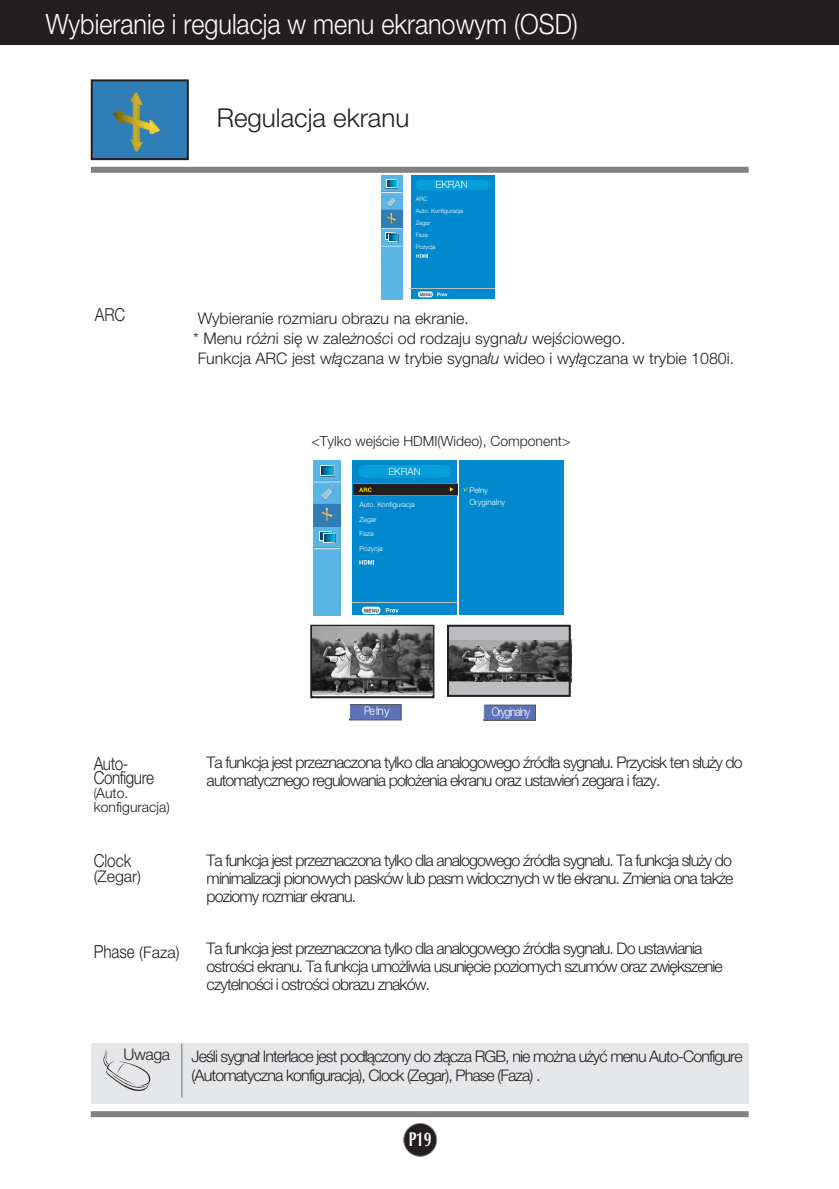
<style>
.page{position:relative;width:839px;height:1189px;background:#fff}
.page>*{position:absolute;margin:0;border:0;box-sizing:border-box;transform-origin:0 0}
.t1{font:300 28px "Helvetica Neue CE";color:#fff;scale:.9 1}
.t2{font:300 26px "Helvetica Neue CE";color:#231f20}
.t3{font:700 20px "Optima";color:#fff;scale:.7 1}
.t4{font:300 18px/14px "Helvetica Neue CE";letter-spacing:-.03em;color:#231f20;scale:.85 1}
.t5{font:300 16px/18px "Helvetica Neue CE";letter-spacing:-.055em;color:#231f20}
.t6{font:300 16px/20px "Helvetica Neue CE";color:#231f20}
.t7{font:300 14px "Helvetica Neue CE";color:#231f20}
.t8{font:300 14px/14px "Helvetica Neue CE";color:#231f20;scale:.85 1}
.t9{font:300 12px "Helvetica Neue CE";letter-spacing:-.085em;color:#fff;scale:.85 1}
.t10{font:300 10px "Helvetica Neue CE";color:#fff}
.t11{font:300 8px/11.8px "Helvetica Neue CE";color:#fff}
.t12{font:300 7px/14.6px "Helvetica Neue CE";color:#fff}
.t13{font:300 6px/12px "Helvetica Neue CE";color:#fff}
.s1{font-style:italic}
.s2{font-size:18px}
</style>
<div class="page">
<div style="left:403px;top:1123px;width:34px;height:33px;background:#231f20;border-radius:50%"></div>
<div style="left:403px;top:1123px;width:34px;height:34px;border:2px solid #939598;border-radius:50%"></div>
<div style="left:0;top:0;width:839px;height:45px;background:#231f20"></div>
<div style="left:91px;top:167px;width:657px;height:6px;background:#808285"></div>
<div style="left:91px;top:1111px;width:657px;height:6px;background:#808285"></div>
<div style="left:91px;top:1043px;width:657px;height:60px;background:#e6e7e9"></div>
<svg style="left:103px;top:1050px;width:48px;height:41px"></svg>
<hr style="left:181px;top:1043px;width:1px;height:54px;background:#6c6d70">
<svg style="left:90px;top:79px;width:345px;height:620px"></svg>
<img style="left:312px;top:627px;width:121px;height:68px">
<div style="left:349px;top:704px;width:52px;height:16px;background:#5b72b7"></div>
<div style="left:349px;top:704px;width:53px;height:16px;border:1px solid #57585a"></div>
<svg style="left:349px;top:704px;width:1px;height:14px"></svg>
<img style="left:450px;top:640px;width:118px;height:42px">
<div style="left:448px;top:626px;width:123px;height:14px;background:#bcbdc0"></div>
<div style="left:447px;top:682px;width:123px;height:14px;background:#bcbdc0"></div>
<div style="left:447px;top:625px;width:124px;height:72px;border:2px solid #231f20"></div>
<div style="left:483px;top:705px;width:52px;height:15px;background:#5b72b7"></div>
<div style="left:483px;top:704px;width:53px;height:17px;border:1px solid #57585a"></div>
<svg style="left:483px;top:704px;width:1px;height:15px"></svg>
<div style="left:411px;top:175px;width:83px;height:124px;background:#008acd"></div>
<svg style="left:437px;top:293px;width:10px;height:3px"></svg>
<svg style="left:418px;top:291px;width:15px;height:6px"></svg>
<svg style="left:420px;top:293px;width:11px;height:3px"></svg>
<hr style="left:410px;top:288px;width:85px;height:1px;background:#bebfc2">
<div style="left:415px;top:180px;width:74px;height:10px;background:#069edb;border-radius:5px"></div>
<div style="left:381px;top:175px;width:21px;height:124px;background:#58b5e6"></div>
<svg style="left:381px;top:180px;width:21px;height:67px"></svg>
<svg style="left:416px;top:254px;width:12px;height:4px"></svg>
<div style="left:353px;top:460px;width:104px;height:155px;background:#008acd"></div>
<div style="left:459px;top:460px;width:104px;height:155px;background:#008acd"></div>
<div style="left:353px;top:483px;width:104px;height:13px;background:#00b2eb"></div>
<div style="left:353px;top:484px;width:104px;height:11px;background:#231f20"></div>
<svg style="left:386px;top:608px;width:12px;height:4px"></svg>
<svg style="left:362px;top:606px;width:18px;height:8px"></svg>
<svg style="left:364px;top:609px;width:14px;height:3px"></svg>
<hr style="left:351px;top:602px;width:107px;height:1px;background:#bebfc2">
<div style="left:358px;top:465px;width:93px;height:12px;background:#069edb;border-radius:6px"></div>
<div style="left:314px;top:460px;width:27px;height:155px;background:#58b5e6"></div>
<svg style="left:314px;top:548px;width:27px;height:1px"></svg>
<svg style="left:321px;top:466px;width:14px;height:10px"></svg>
<svg style="left:321px;top:466px;width:13px;height:9px"></svg>
<svg style="left:324px;top:542px;width:12px;height:1px"></svg>
<svg style="left:314px;top:481px;width:27px;height:61px"></svg>
<svg style="left:463px;top:487px;width:5px;height:5px"></svg>
<svg style="left:359px;top:487px;width:13px;height:5px"></svg>
<svg style="left:359px;top:560px;width:15px;height:4px"></svg>
<h1 class="t1" style="left:46px;top:14px;width:593px">Wybieranie i regulacja w menu ekranowym (OSD)</h1>
<h2 class="t2" style="left:217px;top:108px;width:194px">Regulacja ekranu</h2>
<p class="t4" style="left:95px;top:309px;width:38px">ARC</p>
<p class="t10" style="left:435px;top:181px;width:34px">EKRAN</p>
<p class="t13" style="left:416px;top:194px;width:49px">ARC<br>Auto. Konfiguracja<br>Zegar<br>Faza<br>Pozycja</p>
<p class="t6" style="left:193px;top:310px;width:542px">Wybieranie rozmiaru obrazu na ekranie.<br>* Menu r<span class="s1">ó˝n</span>i si´ w zale<span class="s1">˝n</span>o<span class="s1">Êc</span>i od rodzaju sygna<span class="s1">∏u</span> wej<span class="s1">Êc</span>iowego.<br>Funkcja ARC jest w<span class="s1">∏à</span>czana w trybie sygna<span class="s1">∏u</span> wideo i wy<span class="s1">∏à</span>czana w trybie 1080i.</p>
<p class="t7" style="left:311px;top:436px;width:260px">&lt;Tylko wejÊcie HDMI(Wideo), Component&gt;</p>
<p class="t10" style="left:388px;top:468px;width:34px">EKRAN</p>
<p class="t12" style="left:359px;top:498px;width:57px">Auto. Konfiguracja<br>Zegar<br>Faza<br>Pozycja</p>
<p class="t11" style="left:469px;top:485px;width:38px">Pe∏ny<br>Oryginalny</p>
<p class="t4" style="left:94px;top:758px;width:73px">Auto-<br>Configure</p>
<p class="t8" style="left:94px;top:787px;width:91px">(Auto. konfiguracja)</p>
<p class="t4" style="left:94px;top:855px;width:46px">Clock</p>
<p class="t5" style="left:94px;top:868px;width:49px">(Zegar)</p>
<p class="t5" style="left:94px;top:945px;width:87px"><span class="s2">Phase</span> (Faza)</p>
<p class="t9" style="left:364px;top:707px;width:32px">Pe ∏ny</p>
<p class="t9" style="left:492px;top:707px;width:46px">Oryginalny</p>
<p class="t5" style="left:207px;top:754px;width:537px">Ta funkcja jest przeznaczona tylko dla analogowego êród∏a sygna∏u. Przycisk ten s∏u˝y do automatycznego regulowania po∏o˝enia ekranu oraz ustawieƒ zegara i fazy.</p>
<p class="t5" style="left:207px;top:853px;width:528px;text-align:justify">Ta funkcja jest przeznaczona tylko dla analogowego êród∏a sygna∏u. Ta funkcja s∏u˝y do minimalizacji pionowych pasków lub pasm widocznych w tle ekranu. Zmienia ona tak˝e poziomy rozmiar ekranu.</p>
<p class="t5" style="left:207px;top:940px;width:518px">Ta funkcja jest przeznaczona tylko dla analogowego êród∏a sygna∏u. Do ustawiania ostroÊci ekranu. Ta funkcja umo˝liwia usuni´cie poziomych szumów oraz zwi´kszenie czytelnoÊci i ostroÊci obrazu znaków.</p>
<p class="t5" style="left:124px;top:1046px;width:48px">Uwaga</p>
<p class="t5" style="left:192px;top:1048px;width:552px;line-height:19.2px">JeÊli sygna∏ Interlace jest pod∏àczony do z∏àcza RGB, nie mo˝na u˝yç menu Auto-Configure (Automatyczna konfiguracja), Clock (Zegar), Phase (Faza) .</p>
<p class="t3" style="left:409px;top:1131px;width:34px">P19</p>
</div>
